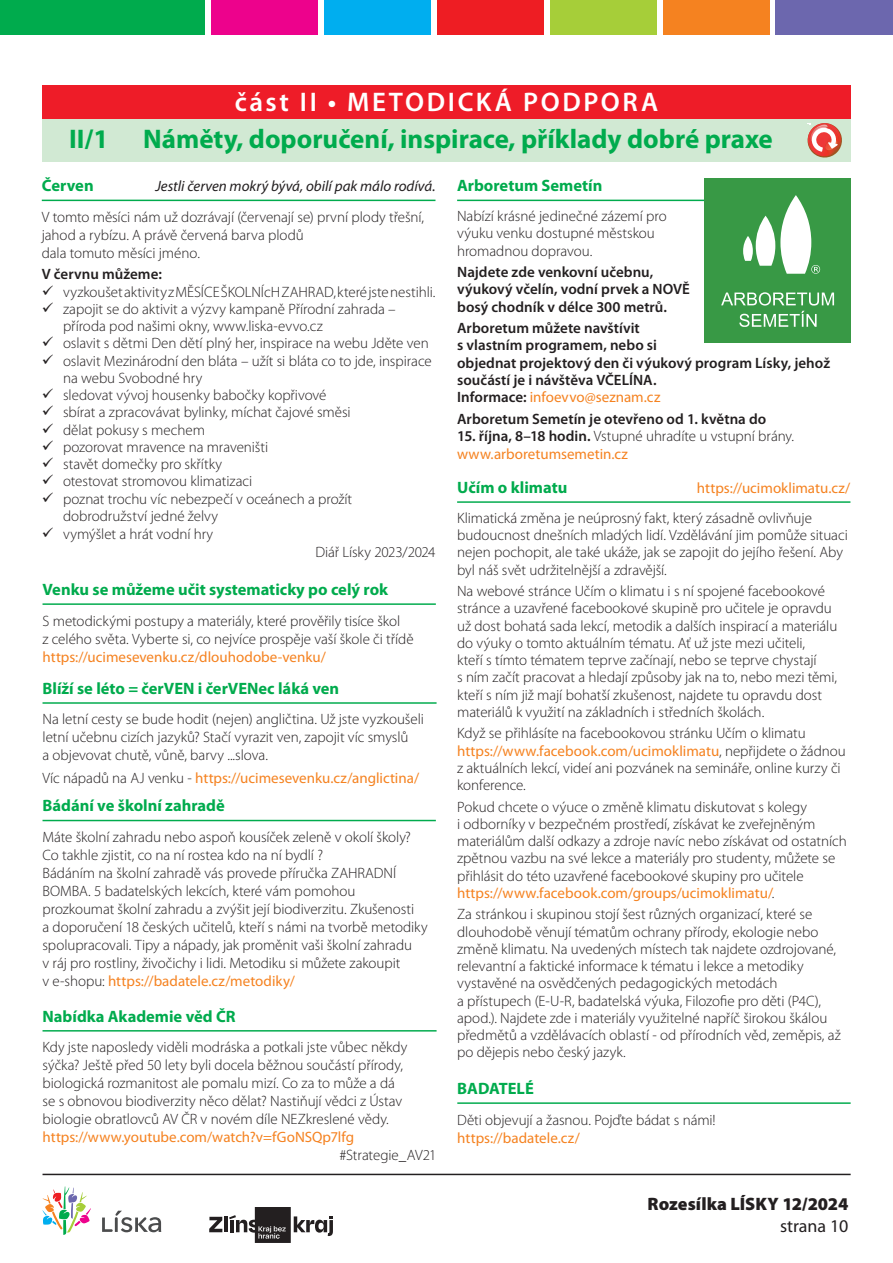
<style>
.page{position:relative;width:893px;height:1263px;background:#fff}
.page>*{position:absolute;margin:0;border:0;box-sizing:border-box;transform-origin:0 0}
.nadpis{font:700 27px "Myriad Pro";color:#00ab4d}
.nadpis-2{font:600 27px "Myriad Pro";letter-spacing:.095em;color:#fff}
.t1{font:900 18px "Myriad Pro";color:#231f20}
.t2{font:18px "Myriad Pro";color:#231f20}
.podtržený_podnadpis{font:700 16.5px "Myriad Pro";color:#00ab4d}
.text{font:300 15px/17.2px "Myriad Pro";letter-spacing:-.005em;color:#231f20}
.text-2{font:600 15px/17.2px "Myriad Pro";color:#231f20}
.text-3{font:15px "Myriad Pro";color:#f58220}
.odkaz_web{font:15px "Myriad Pro";color:#f58220}
.podtržený_podnadpis-2{font:italic 15px "Myriad Pro";color:#231f20}
.podtržený_podnadpis-3{font:15px "Myriad Pro";color:#f58220}
.s1{font-weight:600;color:#231f20}
.s2{font-weight:600}
.s3{font-weight:400;color:#f58220}
.s4{font-weight:300;color:#231f20}
</style>
<div class="page">
<div style="left:0;top:0;width:205px;height:34px;background:#00ab4d"></div>
<div style="left:211px;top:0;width:107px;height:34px;background:#ed028c"></div>
<div style="left:324px;top:0;width:107px;height:34px;background:#00aeef"></div>
<div style="left:437px;top:0;width:107px;height:34px;background:#ee1d23"></div>
<div style="left:550px;top:0;width:107px;height:34px;background:#a6ce39"></div>
<div style="left:663px;top:0;width:107px;height:34px;background:#f58220"></div>
<div style="left:776px;top:0;width:117px;height:34px;background:#6c67ae"></div>
<svg style="left:102px;top:1211px;width:59px;height:21px"></svg>
<svg style="left:43px;top:1186px;width:48px;height:49px"></svg>
<hr style="left:43px;top:1174px;width:808px;height:1px;background:#231f20">
<svg style="left:209px;top:1217px;width:13px;height:15px"></svg>
<hr style="left:224px;top:1216px;width:4px;height:16px;background:#231f20">
<svg style="left:229px;top:1207px;width:104px;height:36px"></svg>
<div style="left:42px;top:85px;width:808px;height:34px;background:#ee1c28"></div>
<div style="left:43px;top:119px;width:807px;height:43px;background:#d1e9d3"></div>
<svg style="left:807px;top:123px;width:35px;height:35px"></svg>
<hr style="left:457px;top:200px;width:248px;height:1px;background:#00ab4d">
<div style="left:705px;top:179px;width:146px;height:164px;background:#389945"></div>
<svg style="left:743px;top:195px;width:77px;height:79px"></svg>
<svg style="left:721px;top:292px;width:113px;height:35px"></svg>
<hr style="left:43px;top:603px;width:393px;height:2px;background:#00ab4d">
<hr style="left:457px;top:1102px;width:394px;height:2px;background:#00ab4d">
<hr style="left:457px;top:501px;width:393px;height:2px;background:#00ab4d">
<hr style="left:42px;top:200px;width:393px;height:1px;background:#00ab4d">
<hr style="left:43px;top:820px;width:393px;height:1px;background:#00ab4d">
<hr style="left:43px;top:1030px;width:394px;height:1px;background:#00ab4d">
<hr style="left:43px;top:702px;width:394px;height:2px;background:#00ab4d">
<p class="nadpis-2" style="left:235px;top:85px;width:425px">část II • METODICKÁ PODPORA</p>
<p class="nadpis" style="left:69px;top:122px;width:41px">II/1</p>
<p class="nadpis" style="left:143px;top:122px;width:631px">Náměty, doporučení, inspirace, příklady dobré praxe</p>
<p class="podtržený_podnadpis" style="left:457px;top:175px;width:147px">Arboretum Semetín</p>
<p class="text" style="left:457px;top:207px;width:211px">Nabízí krásné jedinečné zázemí pro výuku venku dostupné městskou hromadnou dopravou.</p>
<p class="text-2" style="left:457px;top:263px;width:234px">Najdete zde venkovní učebnu, výukový včelín, vodní prvek a NOVĚ bosý chodník v délce 300 metrů.</p>
<p class="text-2" style="left:457px;top:319px;width:374px">Arboretum můžete navštívit<br>s vlastním programem, nebo si<br>objednat projektový den či výukový program Lísky, jehož součástí je i návštěva VČELÍNA.</p>
<p class="text-3" style="left:457px;top:388px;width:205px"><span class="s1">Informace:</span> infoevvo@seznam.cz</p>
<p class="text-2" style="left:457px;top:410px;width:311px">Arboretum Semetín je otevřeno od 1. května do</p>
<p class="text" style="left:457px;top:427px;width:338px"><span class="s2">15. října, 8–18 hodin.</span> Vstupné uhradíte u vstupní brány.</p>
<p class="text-3" style="left:457px;top:445px;width:172px">www.arboretumsemetin.cz</p>
<p class="podtržený_podnadpis" style="left:42px;top:175px;width:53px">Červen</p>
<p class="podtržený_podnadpis-2" style="left:155px;top:177px;width:281px">Jestli červen mokrý bývá, obilí pak málo rodívá.</p>
<p class="text" style="left:42px;top:208px;width:384px;line-height:18px">V tomto měsíci nám už dozrávají (červenají se) první plody třešní, jahod a rybízu. A právě červená barva plodů</p>
<p class="text" style="left:42px;top:244px;width:160px">dala tomuto měsíci jméno.</p>
<p class="text-2" style="left:42px;top:265px;width:122px">V červnu můžeme:</p>
<p class="text" style="left:42px;top:283px;width:395px">✓ vyzkoušet aktivity z MĚSÍCE ŠKOLNÍcH ZAHRAD, které jste nestihli.</p>
<p class="text" style="left:63px;top:300px;width:334px;text-indent:-21px">✓ zapojit se do aktivit a výzvy kampaně Přírodní zahrada – příroda pod našimi okny, www.liska-evvo.cz</p>
<p class="text" style="left:42px;top:335px;width:388px">✓ oslavit s dětmi Den dětí plný her, inspirace na webu Jděte ven</p>
<p class="text" style="left:63px;top:352px;width:370px;text-indent:-21px">✓ oslavit Mezinárodní den bláta – užít si bláta co to jde, inspirace na webu Svobodné hry</p>
<p class="text" style="left:42px;top:386px;width:286px">✓ sledovat vývoj housenky babočky kopřivové</p>
<p class="text" style="left:42px;top:404px;width:310px">✓ sbírat a zpracovávat bylinky, míchat čajové směsi</p>
<p class="text" style="left:42px;top:421px;width:165px">✓ dělat pokusy s mechem</p>
<p class="text" style="left:42px;top:438px;width:228px">✓ pozorovat mravence na mraveništi</p>
<p class="text" style="left:42px;top:455px;width:182px">✓ stavět domečky pro skřítky</p>
<p class="text" style="left:42px;top:473px;width:212px">✓ otestovat stromovou klimatizaci</p>
<p class="text" style="left:63px;top:490px;width:291px;text-indent:-21px">✓ poznat trochu víc nebezpečí v oceánech a prožít dobrodružství jedné želvy</p>
<p class="text" style="left:42px;top:525px;width:173px">✓ vymýšlet a hrát vodní hry</p>
<p class="text" style="left:315px;top:543px;width:122px">Diář Lísky 2023/2024</p>
<p class="podtržený_podnadpis" style="left:457px;top:477px;width:112px">Učím o klimatu</p>
<p class="podtržený_podnadpis-3" style="left:697px;top:479px;width:155px">https://ucimoklimatu.cz/</p>
<p class="text" style="left:457px;top:509px;width:392px">Klimatická změna je neúprosný fakt, který zásadně ovlivňuje budoucnost dnešních mladých lidí. Vzdělávání jim pomůže situaci nejen pochopit, ale také ukáže, jak se zapojit do jejího řešení. Aby byl náš svět udržitelnější a zdravější.</p>
<p class="text" style="left:457px;top:582px;width:382px">Na webové stránce Učím o klimatu i s ní spojené facebookové stránce a uzavřené facebookové skupině pro učitele je opravdu už dost bohatá sada lekcí, metodik a dalších inspirací a materiálu do výuky o tomto aktuálním tématu. Ať už jste mezi učiteli,<br>kteří s tímto tématem teprve začínají, nebo se teprve chystají<br>s ním začít pracovat a hledají způsoby jak na to, nebo mezi těmi, kteří s ním již mají bohatší zkušenost, najdete tu opravdu dost materiálů k využití na základních i středních školách.</p>
<p class="text" style="left:457px;top:724px;width:390px">Když se přihlásíte na facebookovou stránku Učím o klimatu <span class="s3">https://www.facebook.com/ucimoklimatu</span>, nepřijdete o žádnou z aktuálních lekcí, videí ani pozvánek na semináře, online kurzy či konference.</p>
<p class="text" style="left:457px;top:798px;width:391px">Pokud chcete o výuce o změně klimatu diskutovat s kolegy<br>i odborníky v bezpečném prostředí, získávat ke zveřejněným materiálům další odkazy a zdroje navíc nebo získávat od ostatních zpětnou vazbu na své lekce a materiály pro studenty, můžete se přihlásit do této uzavřené facebookové skupiny pro učitele</p>
<p class="text-3" style="left:457px;top:883px;width:319px">https://www.facebook.com/groups/ucimoklimatu/<span class="s4">.</span></p>
<p class="text" style="left:457px;top:905px;width:385px">Za stránkou i skupinou stojí šest různých organizací, které se dlouhodobě věnují tématům ochrany přírody, ekologie nebo změně klimatu. Na uvedených místech tak najdete ozdrojované, relevantní a faktické informace k tématu i lekce a metodiky vystavěné na osvědčených pedagogických metodách<br>a přístupech (E-U-R, badatelská výuka, Filozofie pro děti (P4C), apod.). Najdete zde i materiály využitelné napříč širokou škálou předmětů a vzdělávacích oblastí - od přírodních věd, zeměpis, až po dějepis nebo český jazyk.</p>
<p class="podtržený_podnadpis" style="left:43px;top:579px;width:347px">Venku se můžeme učit systematicky po celý rok</p>
<p class="text" style="left:43px;top:611px;width:373px;line-height:18px">S metodickými postupy a materiály, které prověřily tisíce škol<br>z celého světa. Vyberte si, co nejvíce prospěje vaší škole či třídě</p>
<p class="odkaz_web" style="left:43px;top:647px;width:285px">https://ucimesevenku.cz/dlouhodobe-venku/</p>
<p class="podtržený_podnadpis" style="left:43px;top:677px;width:298px">Blíží se léto = čerVEN i čerVENec láká ven</p>
<p class="text" style="left:43px;top:710px;width:383px;line-height:18px">Na letní cesty se bude hodit (nejen) angličtina. Už jste vyzkoušeli letní učebnu cizích jazyků? Stačí vyrazit ven, zapojit víc smyslů<br>a objevovat chutě, vůně, barvy ...slova.</p>
<p class="text-3" style="left:43px;top:768px;width:378px"><span class="s4">Víc nápadů na AJ venku -</span> https://ucimesevenku.cz/anglictina/</p>
<p class="podtržený_podnadpis" style="left:43px;top:795px;width:184px">Bádání ve školní zahradě</p>
<p class="text" style="left:43px;top:828px;width:370px">Máte školní zahradu nebo aspoň kousíček zeleně v okolí školy?</p>
<p class="text" style="left:43px;top:846px;width:282px">Co takhle zjistit, co na ní rostea kdo na ní bydlí ?</p>
<p class="text" style="left:43px;top:864px;width:387px;line-height:18px">Bádáním na školní zahradě vás provede příručka ZAHRADNÍ BOMBA. 5 badatelských lekcích, které vám pomohou prozkoumat školní zahradu a zvýšit její biodiverzitu. Zkušenosti<br>a doporučení 18 českých učitelů, kteří s námi na tvorbě metodiky spolupracovali. Tipy a nápady, jak proměnit vaši školní zahradu<br>v ráj pro rostliny, živočichy i lidi. Metodiku si můžete zakoupit<br>v e-shopu: <span class="s3">https://badatele.cz/metodiky/</span></p>
<p class="podtržený_podnadpis" style="left:43px;top:1005px;width:195px">Nabídka Akademie věd ČR</p>
<p class="text" style="left:43px;top:1038px;width:366px;line-height:18px">Kdy jste naposledy viděli modráska a potkali jste vůbec někdy sýčka? Ještě před 50 lety byli docela běžnou součástí přírody, biologická rozmanitost ale pomalu mizí. Co za to může a dá se s obnovou biodiverzity něco dělat? Nastiňují vědci z Ústav biologie obratlovců AV ČR v novém díle NEZkreslené vědy.</p>
<p class="text-3" style="left:43px;top:1128px;width:313px">https://www.youtube.com/watch?v=fGoNSQp7lfg</p>
<p class="text" style="left:339px;top:1146px;width:99px">#Strategie_AV21</p>
<p class="podtržený_podnadpis" style="left:457px;top:1078px;width:78px">BADATELÉ</p>
<p class="text" style="left:457px;top:1111px;width:260px">Děti objevují a žasnou. Pojďte bádat s námi!</p>
<p class="text-3" style="left:457px;top:1128px;width:124px">https://badatele.cz/</p>
<p class="t1" style="left:648px;top:1192px;width:202px">Rozesílka LÍSKY 12/2024</p>
<p class="t2" style="left:780px;top:1215px;width:70px">strana 10</p>
</div>
